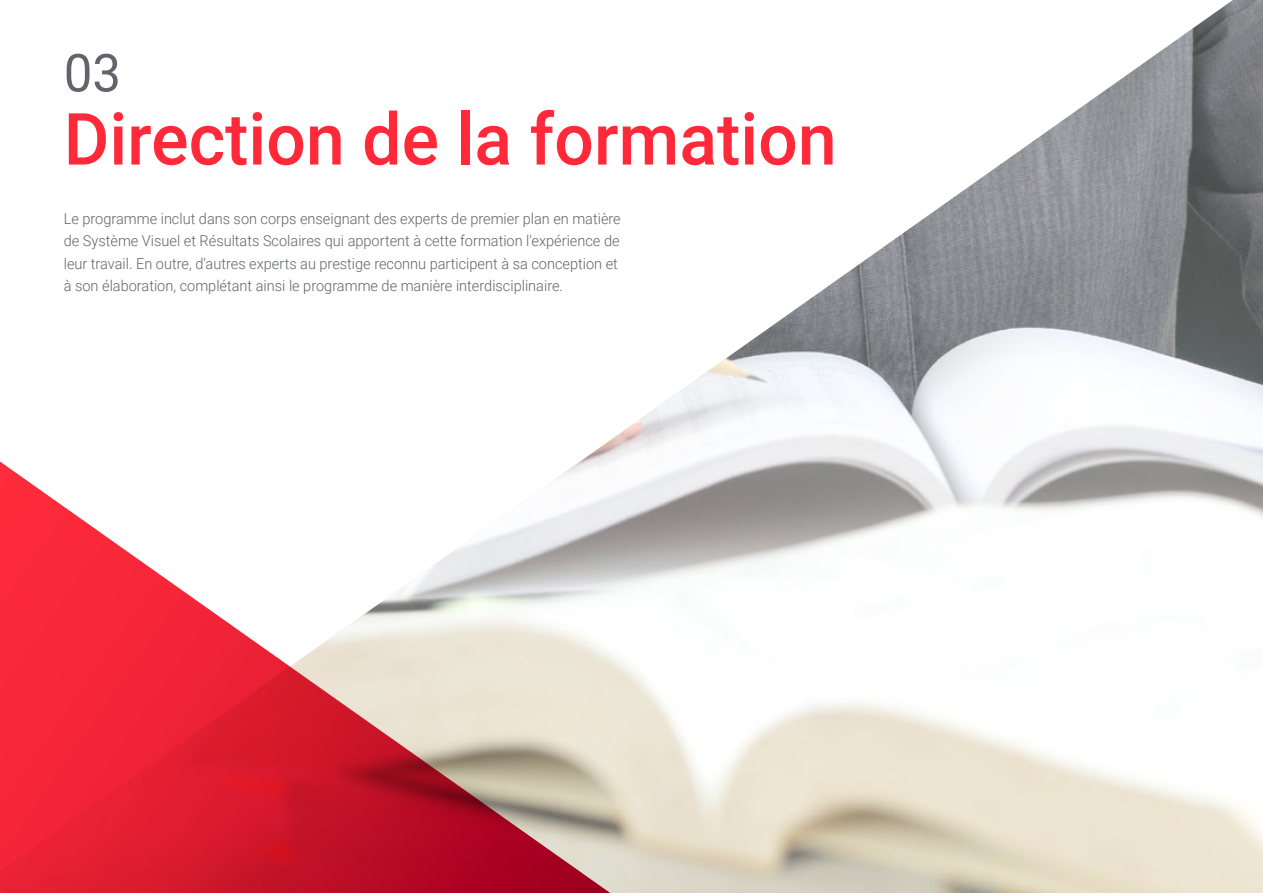
<style>
.page{position:relative;width:1263px;height:893px;background:#fff}
.page>*{position:absolute;margin:0;border:0;box-sizing:border-box;transform-origin:0 0}
.t1{font:500 72px "Roboto";color:#ff293a}
.t2{font:52.5px "Roboto";color:#61646a}
.t3{font:300 15px/22.5px "Roboto";color:#61646a}
</style>
<div class="page">
<img style="left:602px;top:0;width:661px;height:893px">
<svg style="left:0;top:446px;width:640px;height:447px"></svg>
<h2 class="t2" style="left:64px;top:36px;width:59px">03</h2>
<h1 class="t1" style="left:64px;top:89px;width:774px">Direction de la formation</h1>
<p class="t3" style="left:64px;top:207px;width:558px">Le programme inclut dans son corps enseignant des experts de premier plan en matière de Système Visuel et Résultats Scolaires qui apportent à cette formation l'expérience de leur travail. En outre, d'autres experts au prestige reconnu participent à sa conception et à son élaboration, complétant ainsi le programme de manière interdisciplinaire.</p>
</div>
